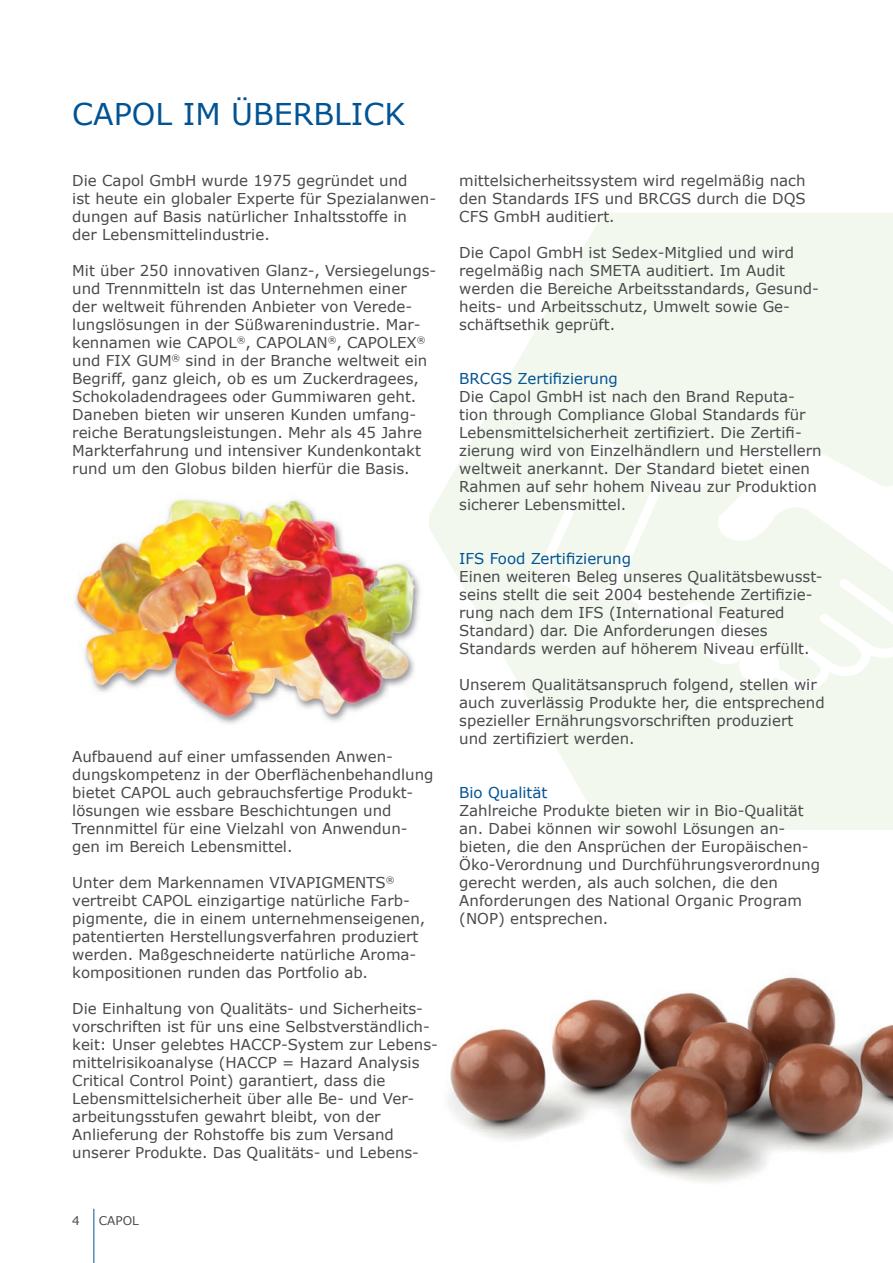
<style>
.page{position:relative;width:893px;height:1263px;background:#fff}
.page>*{position:absolute;margin:0;border:0;box-sizing:border-box;transform-origin:0 0}
.t1{font:30px "Verdana";color:#005394}
.t2{font:15px/18px "Verdana";color:#494a4b}
.t3{font:15px "Verdana";color:#005394}
.t4{font:12px "Verdana";color:#494a4b}
</style>
<div class="page">
<svg style="left:429px;top:213px;width:464px;height:617px;fill:#f3f8ef"></svg>
<svg style="left:539px;top:439px;width:354px;height:252px;fill:#f3f8ef"></svg>
<img style="left:74px;top:499px;width:346px;height:225px">
<img style="left:446px;top:977px;width:447px;height:206px">
<hr style="left:93px;top:1209px;width:1px;height:54px;background:#005394">
<p class="t1" style="left:72px;top:95px;width:334px">CAPOL IM ÜBERBLICK</p>
<p class="t2" style="left:72px;top:172px;width:337px">Die Capol GmbH wurde 1975 gegründet und</p>
<p class="t2" style="left:72px;top:190px;width:365px">ist heute ein globaler Experte für Spezialanwen&shy;dungen auf Basis natürlicher Inhaltsstoffe in</p>
<p class="t2" style="left:72px;top:226px;width:199px">der Lebensmittelindustrie.</p>
<p class="t2" style="left:72px;top:262px;width:366px">Mit über 250 innovativen Glanz-, Versiegelungs&shy;und Trennmitteln ist das Unternehmen einer<br>der weltweit führenden Anbieter von Verede&shy;lungslösungen in der Süßwarenindustrie. Mar&shy;kennamen wie CAPOL<sup>®</sup>, CAPOLAN<sup>®</sup>, CAPOLEX<sup>® </sup>und FIX GUM<sup>®</sup> sind in der Branche weltweit ein Begriff, ganz gleich, ob es um Zuckerdragees, Schokoladendragees oder Gummiwaren geht.<br>Daneben bieten wir unseren Kunden umfang&shy;reiche Beratungsleistungen. Mehr als 45 Jahre Markterfahrung und intensiver Kundenkontakt rund um den Globus bilden hierfür die Basis.</p>
<p class="t2" style="left:72px;top:748px;width:363px">Aufbauend auf einer umfassenden Anwen&shy;dungskompetenz in der Oberflächenbehandlung bietet CAPOL auch gebrauchsfertige Produkt-</p>
<p class="t2" style="left:72px;top:802px;width:321px">lösungen wie essbare Beschichtungen und</p>
<p class="t2" style="left:72px;top:820px;width:337px">Trennmittel für eine Vielzahl von Anwendun-</p>
<p class="t2" style="left:72px;top:838px;width:222px">gen im Bereich Lebensmittel.</p>
<p class="t2" style="left:72px;top:874px;width:355px">Unter dem Markennamen VIVAPIGMENTS<sup>® </sup>vertreibt CAPOL einzigartige natürliche Farb&shy;pigmente, die in einem unternehmenseigenen, patentierten Herstellungsverfahren produziert</p>
<p class="t2" style="left:72px;top:946px;width:346px">werden. Maßgeschneiderte natürliche Aroma&shy;kompositionen runden das Portfolio ab.</p>
<p class="t2" style="left:72px;top:1000px;width:367px">Die Einhaltung von Qualitäts- und Sicherheits&shy;vorschriften ist für uns eine Selbstverständlich&shy;keit: Unser gelebtes HACCP-System zur Lebens&shy;mittelrisikoanalyse (HACCP = Hazard Analysis Critical Control Point) garantiert, dass die Lebensmittelsicherheit über alle Be- und Ver&shy;arbeitungsstufen gewahrt bleibt, von der</p>
<p class="t2" style="left:72px;top:1126px;width:323px">Anlieferung der Rohstoffe bis zum Versand</p>
<p class="t2" style="left:72px;top:1144px;width:348px">unserer Produkte. Das Qualitäts- und Lebens-</p>
<p class="t4" style="left:72px;top:1213px;width:9px">4</p>
<p class="t4" style="left:99px;top:1213px;width:41px">CAPOL</p>
<p class="t2" style="left:459px;top:172px;width:348px;text-align:justify">mittelsicherheitssystem wird regelmäßig nach den Standards IFS und BRCGS durch die DQS CFS GmbH auditiert.</p>
<p class="t2" style="left:459px;top:244px;width:361px">Die Capol GmbH ist Sedex-Mitglied und wird regelmäßig nach SMETA auditiert. Im Audit werden die Bereiche Arbeitsstandards, Gesund&shy;heits- und Arbeitsschutz, Umwelt sowie Ge&shy;schäftsethik geprüft.</p>
<p class="t3" style="left:459px;top:369px;width:160px">BRCGS Zertifizierung</p>
<p class="t2" style="left:459px;top:388px;width:364px">Die Capol GmbH ist nach den Brand Reputa&shy;tion through Compliance Global Standards für Lebensmittelsicherheit zertifiziert. Die Zertifi&shy;zierung wird von Einzelhändlern und Herstellern weltweit anerkannt. Der Standard bietet einen Rahmen auf sehr hohem Niveau zur Produktion sicherer Lebensmittel.</p>
<p class="t3" style="left:459px;top:549px;width:173px">IFS Food Zertifizierung</p>
<p class="t2" style="left:459px;top:568px;width:363px">Einen weiteren Beleg unseres Qualitätsbewusst&shy;seins stellt die seit 2004 bestehende Zertifizie&shy;rung nach dem IFS (International Featured Standard) dar. Die Anforderungen dieses Standards werden auf höherem Niveau erfüllt.</p>
<p class="t2" style="left:459px;top:676px;width:367px">Unserem Qualitätsanspruch folgend, stellen wir auch zuverlässig Produkte her, die entsprechend spezieller Ernährungsvorschriften produziert und zertifiziert werden.</p>
<p class="t3" style="left:459px;top:783px;width:90px">Bio Qualität</p>
<p class="t2" style="left:459px;top:802px;width:362px">Zahlreiche Produkte bieten wir in Bio-Qualität an. Dabei können wir sowohl Lösungen an&shy;bieten, die den Ansprüchen der Europäischen-Öko-Verordnung und Durchführungsverordnung gerecht werden, als auch solchen, die den Anforderungen des National Organic Program (NOP) entsprechen.</p>
</div>
